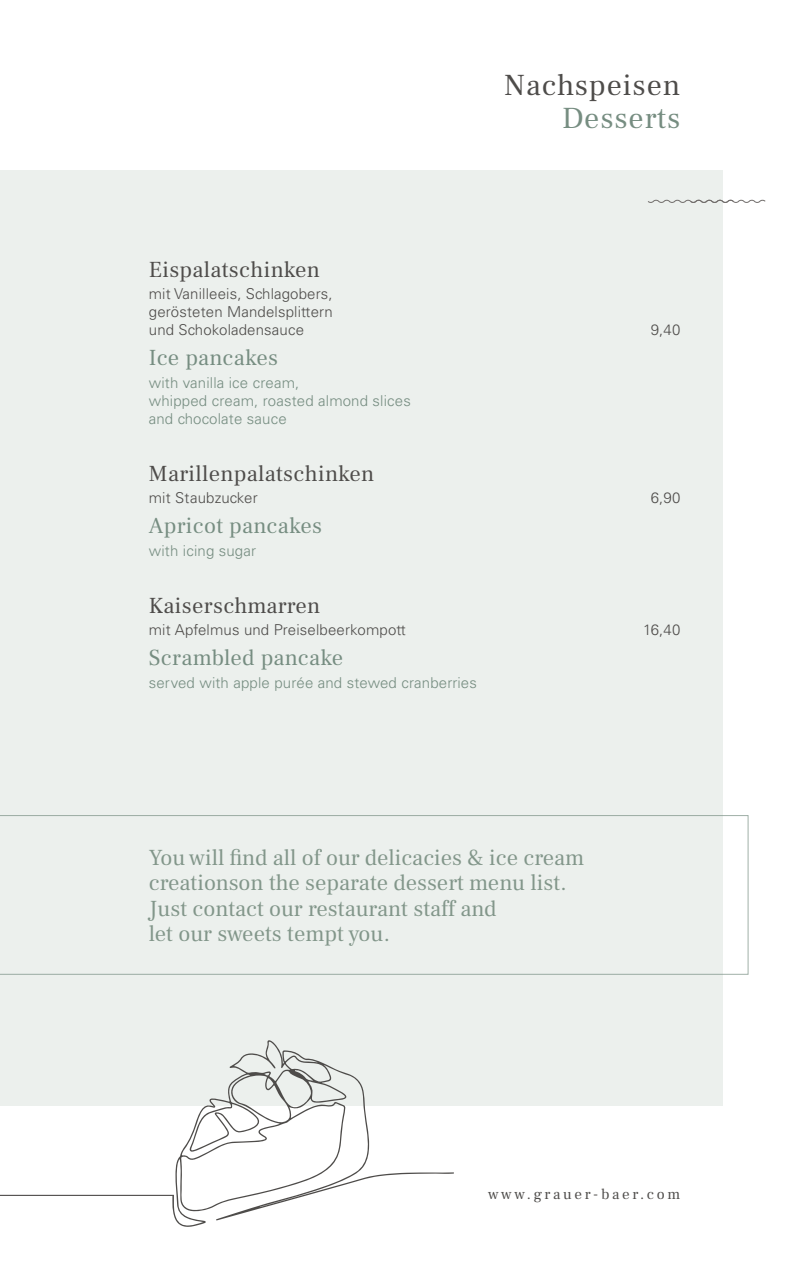
<style>
.page{position:relative;width:808px;height:1263px;background:#fff}
.page>*{position:absolute;margin:0;border:0;box-sizing:border-box;transform-origin:0 0}
.t1{font:30px "Frank Ruhl Libre";letter-spacing:.03em;color:#4e4c4a}
.t2{font:30px "Frank Ruhl Libre";letter-spacing:.03em;color:#768d81}
.t3{font:22.5px "Frank Ruhl Libre";color:#82968a}
.t4{font:22.5px "Frank Ruhl Libre";letter-spacing:.015em;color:#4e4c4a}
.t5{font:22.5px "Frank Ruhl Libre";letter-spacing:.015em;color:#768d81}
.t6{font:300 15px "Univers LT Std";letter-spacing:.01em;color:#4e4c4a}
.t7{font:300 15px "Univers LT Std";letter-spacing:.01em;color:#768d81}
.t8{font:15px "Frank Ruhl Libre";letter-spacing:.18em;color:#4e4c4a}
</style>
<div class="page">
<div style="left:0;top:170px;width:723px;height:936px;background:#ecf0ed"></div>
<svg style="left:648px;top:199px;width:118px;height:4px"></svg>
<hr style="left:0;top:1195px;width:174px;height:1px;background:#4e4c4a">
<svg style="left:172px;top:1040px;width:282px;height:187px"></svg>
<svg style="left:0;top:815px;width:748px;height:160px"></svg>
<p class="t1" style="left:504px;top:66px;width:178px">Nachspeisen</p>
<p class="t2" style="left:562px;top:99px;width:120px">Desserts</p>
<p class="t4" style="left:149px;top:255px;width:173px">Eispalatschinken</p>
<p class="t6" style="left:149px;top:285px;width:185px">mit Vanilleeis, Schlagobers,</p>
<p class="t6" style="left:149px;top:303px;width:185px">gerösteten Mandelsplittern</p>
<p class="t6" style="left:149px;top:321px;width:157px">und Schokoladensauce</p>
<p class="t6" style="left:651px;top:321px;width:31px">9,40</p>
<p class="t5" style="left:149px;top:344px;width:131px">Ice pancakes</p>
<p class="t7" style="left:149px;top:373px;width:152px">with vanilla ice cream,</p>
<p class="t7" style="left:149px;top:391px;width:263px">whipped cream, roasted almond slices</p>
<p class="t7" style="left:149px;top:409px;width:139px">and chocolate sauce</p>
<p class="t4" style="left:149px;top:459px;width:227px">Marillenpalatschinken</p>
<p class="t6" style="left:149px;top:489px;width:110px">mit Staubzucker</p>
<p class="t6" style="left:651px;top:489px;width:31px">6,90</p>
<p class="t5" style="left:149px;top:512px;width:175px">Apricot pancakes</p>
<p class="t7" style="left:149px;top:541px;width:109px">with icing sugar</p>
<p class="t4" style="left:149px;top:591px;width:173px">Kaiserschmarren</p>
<p class="t6" style="left:149px;top:621px;width:259px">mit Apfelmus und Preiselbeerkompott</p>
<p class="t6" style="left:643px;top:621px;width:39px">16,40</p>
<p class="t5" style="left:149px;top:644px;width:196px">Scrambled pancake</p>
<p class="t7" style="left:149px;top:673px;width:330px">served with apple purée and stewed cranberries</p>
<p class="t3" style="left:149px;top:843px;width:437px">You will find all of our delicacies &amp; ice cream</p>
<p class="t3" style="left:149px;top:869px;width:419px">creationson the separate dessert menu list.</p>
<p class="t3" style="left:149px;top:894px;width:349px">Just contact our restaurant staff and</p>
<p class="t3" style="left:149px;top:920px;width:243px">let our sweets tempt you.</p>
<p class="t8" style="left:488px;top:1185px;width:194px">www.grauer-baer.com</p>
</div>
